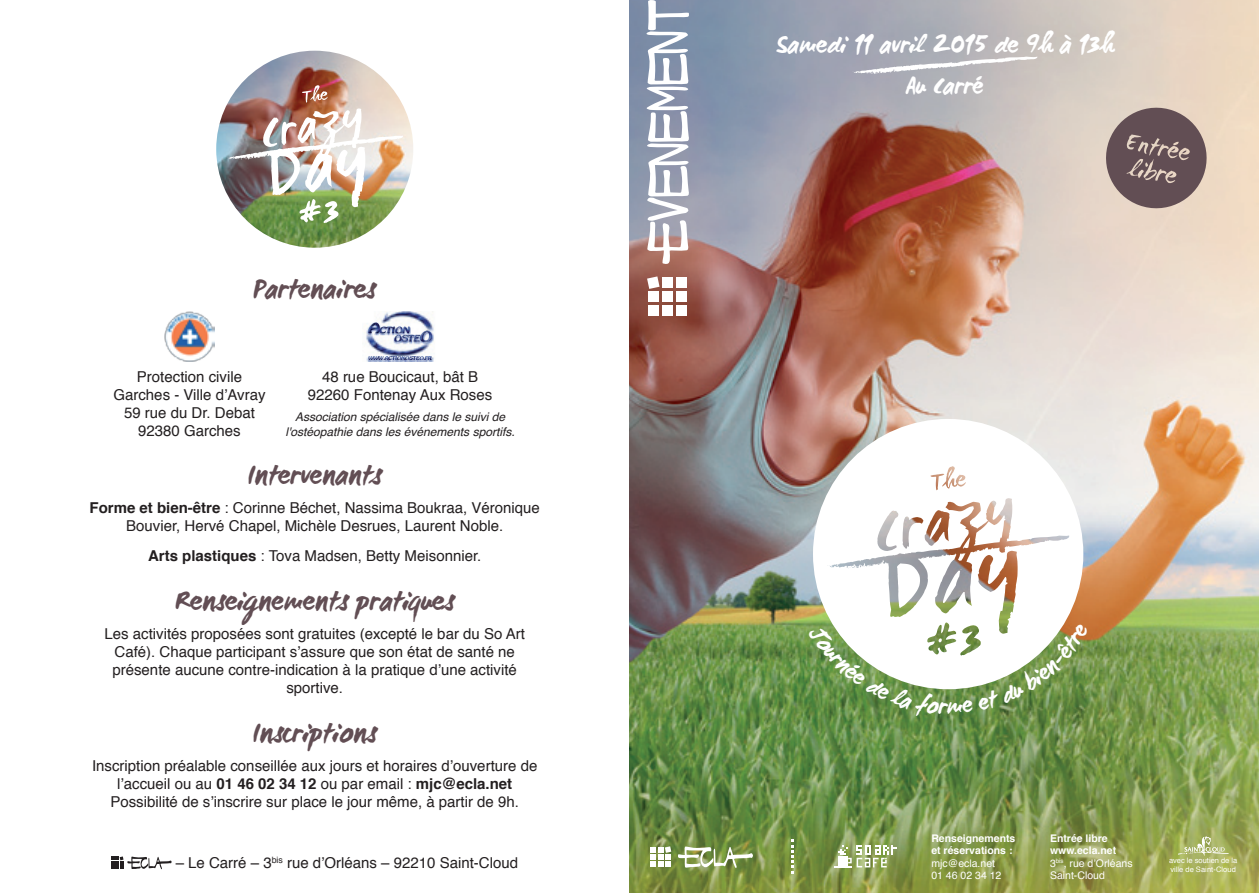
<style>
.page{position:relative;width:1259px;height:893px;background:#fff}
.page>*{position:absolute;margin:0;border:0;box-sizing:border-box;transform-origin:0 0}
.t1{font:700 28.5px "WC Mano Negra Bta";color:#624e54}
.t2{font:700 25.65px "WC Mano Negra Bta";color:#fff}
.t3{font:700 25.2px "WC Mano Negra Bta";color:#fff}
.t4{font:15px/18px "Helvetica";color:#231f20;text-align:center}
.t5{font:italic 12px/14.4px "Helvetica";color:#231f20;text-align:center}
.t6{font:10.5px/12.6px "Helvetica";color:#fff}
.t7{font:700 10.5px/12.6px "Helvetica";color:#fff}
.t8{font:7.5px/9px "Helvetica";color:#fff}
.s1{font-weight:700}
</style>
<div class="page">
<img style="left:629px;top:0;width:630px;height:893px">
<svg style="left:851px;top:57px;width:186px;height:18px"></svg>
<svg style="left:813px;top:419px;width:270px;height:204px"></svg>
<div style="left:648px;top:305px;width:10px;height:11px;background:#fff"></div>
<div style="left:648px;top:291px;width:10px;height:11px;background:#fff"></div>
<svg style="left:647px;top:276px;width:12px;height:13px"></svg>
<div style="left:662px;top:305px;width:10px;height:11px;background:#fff"></div>
<div style="left:662px;top:291px;width:10px;height:11px;background:#fff"></div>
<div style="left:662px;top:277px;width:10px;height:11px;background:#fff"></div>
<div style="left:676px;top:305px;width:10px;height:11px;background:#fff"></div>
<div style="left:676px;top:291px;width:10px;height:11px;background:#fff"></div>
<div style="left:676px;top:277px;width:10px;height:11px;background:#fff"></div>
<svg style="left:645px;top:0;width:45px;height:264px"></svg>
<svg style="left:1178px;top:836px;width:50px;height:20px"></svg>
<svg style="left:1099px;top:101px;width:114px;height:114px"></svg>
<img style="left:216px;top:51px;width:197px;height:197px">
<img style="left:366px;top:311px;width:68px;height:50px">
<img style="left:368px;top:322px;width:40px;height:11px">
<img style="left:391px;top:356px;width:33px;height:4px">
<img style="left:394px;top:331px;width:38px;height:11px">
<svg style="left:678px;top:846px;width:75px;height:22px"></svg>
<svg style="left:651px;top:846px;width:20px;height:21px"></svg>
<svg style="left:791px;top:839px;width:3px;height:34px"></svg>
<svg style="left:834px;top:846px;width:63px;height:21px"></svg>
<svg style="left:111px;top:856px;width:61px;height:13px"></svg>
<img style="left:165px;top:311px;width:49px;height:50px">
<svg style="left:808px;top:623px;width:281px;height:95px"></svg>
<h1 class="t1" style="left:254px;top:270px;width:124px">Partenaires</h1>
<p class="t4" style="left:308px;top:368px;width:186px">48 rue Boucicaut, bât B<br>92260 Fontenay Aux Roses</p>
<p class="t5" style="left:285px;top:410px;width:231px">Association spécialisée dans le suivi de l'ostéopathie dans les événements sportifs.</p>
<p class="t4" style="left:113px;top:368px;width:154px">Protection civile<br>Garches - Ville d’Avray<br>59 rue du Dr. Debat<br>92380 Garches</p>
<h1 class="t1" style="left:248px;top:455px;width:135px">Intervenants</h1>
<p class="t4" style="left:90px;top:499px;width:452px"><span class="s1">Forme et bien-être</span> : Corinne Béchet, Nassima Boukraa, Véronique<br>Bouvier, Hervé Chapel, Michèle Desrues, Laurent Noble.</p>
<p class="t4" style="left:148px;top:548px;width:335px"><span class="s1">Arts plastiques</span> : Tova Madsen, Betty Meisonnier.</p>
<h1 class="t1" style="left:175px;top:582px;width:281px">Renseignements pratiques</h1>
<p class="t4" style="left:105px;top:625px;width:422px">Les activités proposées sont gratuites (excepté le bar du So Art Café). Chaque participant s’assure que son état de santé ne présente aucune contre-indication à la pratique d’une activité sportive.</p>
<h1 class="t1" style="left:253px;top:714px;width:125px">Inscriptions</h1>
<p class="t4" style="left:92px;top:757px;width:447px">Inscription préalable conseillée aux jours et horaires d’ouverture de l’accueil ou au <span class="s1">01 46 02 34 12</span> ou par email : <span class="s1">mjc@ecla.net<br></span>Possibilité de s’inscrire sur place le jour même, à partir de 9h.</p>
<p class="t4" style="left:176px;top:854px;width:344px">– Le Carré – 3<sup>bis</sup> rue d’Orléans – 92210 Saint-Cloud</p>
<h2 class="t2" style="left:775px;top:27px;width:340px">Samedi 11 avril 2015 de 9h à 13h</h2>
<h3 class="t3" style="left:906px;top:68px;width:79px">Au Carré</h3>
<p class="t7" style="left:931px;top:832px;width:86px">Renseignements et réservations :</p>
<p class="t6" style="left:931px;top:857px;width:72px">mjc@ecla.net<br>01 46 02 34 12</p>
<p class="t6" style="left:1050px;top:832px;width:84px"><span class="s1">Entrée libre www.ecla.net<br></span>3<sup>bis</sup>, rue d’Orléans<br>Saint-Cloud</p>
<p class="t8" style="left:1169px;top:856px;width:70px">avec le soutien de la ville de Saint-Cloud</p>
</div>
